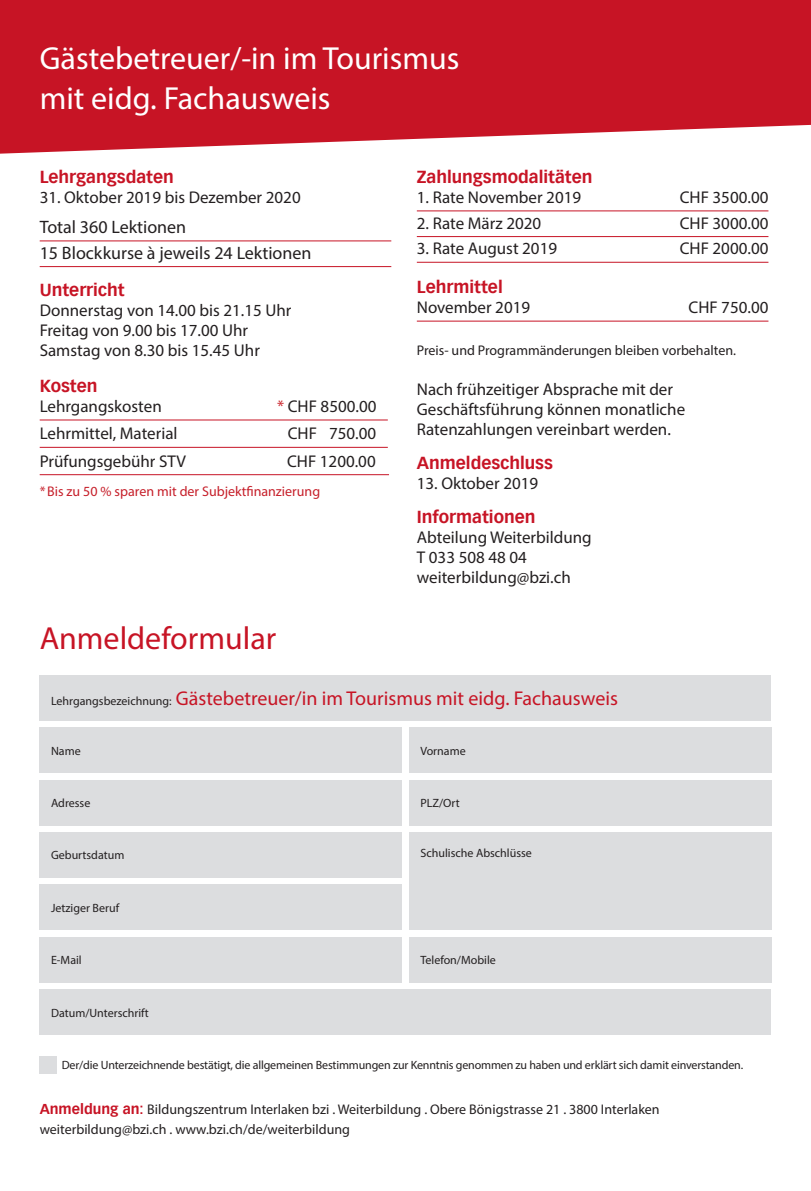
<style>
.page{position:relative;width:811px;height:1191px;background:#fff}
.page>*{position:absolute;margin:0;border:0;box-sizing:border-box;transform-origin:0 0}
.t1{font:32px/40px "Myriad Pro";color:#fff}
.t2{font:32px "Myriad Pro";color:#c71425}
.t3{font:20px "Myriad Pro";color:#c71425}
.t4{font:18px/25.6px "Myriad Pro";color:#231f20}
.t5{font:17px/20px "Myriad Pro";color:#231f20}
.t6{font:700 17px "Vectora LT";color:#c71425}
.t7{font:14px/20px "Myriad Pro";color:#231f20}
.t8{font:14px "Myriad Pro";color:#c61f2a}
.t9{font:12px "Myriad Pro";letter-spacing:-.015em;color:#231f20}
.s1{color:#c92028}
.s2{font-size:12px;color:#231f20}
.s3{font-family:"Vectora LT";font-weight:700;color:#c71425}
</style>
<div class="page">
<svg style="left:0;top:0;width:811px;height:154px;background:#cc2a39"></svg>
<hr style="left:40px;top:240px;width:351px;height:1px;background:#c71425">
<hr style="left:40px;top:266px;width:351px;height:1px;background:#c71425">
<hr style="left:40px;top:419px;width:348px;height:1px;background:#c71425">
<hr style="left:40px;top:447px;width:348px;height:1px;background:#c71425">
<hr style="left:40px;top:474px;width:349px;height:1px;background:#c71425">
<hr style="left:417px;top:210px;width:351px;height:1px;background:#c71425">
<hr style="left:417px;top:236px;width:351px;height:1px;background:#c71425">
<hr style="left:417px;top:262px;width:351px;height:1px;background:#c71425">
<hr style="left:417px;top:321px;width:351px;height:1px;background:#c71425">
<div style="left:40px;top:675px;width:731px;height:45px;background:#dcdddf"></div>
<div style="left:40px;top:727px;width:362px;height:45px;background:#dcdddf"></div>
<div style="left:409px;top:727px;width:362px;height:45px;background:#dcdddf"></div>
<div style="left:40px;top:780px;width:362px;height:45px;background:#dcdddf"></div>
<div style="left:409px;top:780px;width:362px;height:45px;background:#dcdddf"></div>
<div style="left:40px;top:832px;width:362px;height:45px;background:#dcdddf"></div>
<div style="left:409px;top:832px;width:362px;height:98px;background:#dcdddf"></div>
<div style="left:40px;top:884px;width:362px;height:46px;background:#dcdddf"></div>
<div style="left:40px;top:937px;width:362px;height:45px;background:#dcdddf"></div>
<div style="left:40px;top:989px;width:731px;height:46px;background:#dcdddf"></div>
<div style="left:409px;top:937px;width:362px;height:45px;background:#dcdddf"></div>
<div style="left:40px;top:1056px;width:17px;height:17px;background:#dcdddf"></div>
<h1 class="t1" style="left:40px;top:38px;width:421px">Gästebetreuer/-in im Tourismus mit eidg. Fachausweis</h1>
<p class="t6" style="left:40px;top:166px;width:136px">Lehrgangsdaten</p>
<p class="t5" style="left:40px;top:187px;width:262px">31. Oktober 2019 bis Dezember 2020</p>
<p class="t4" style="left:40px;top:214px;width:273px">Total 360 Lektionen<br>15 Blockkurse à jeweils 24 Lektionen</p>
<p class="t6" style="left:40px;top:279px;width:86px">Unterricht</p>
<p class="t5" style="left:40px;top:300px;width:253px">Donnerstag von 14.00 bis 21.15 Uhr<br>Freitag von 9.00 bis 17.00 Uhr<br>Samstag von 8.30 bis 15.45 Uhr</p>
<p class="t6" style="left:40px;top:375px;width:59px">Kosten</p>
<p class="t5" style="left:40px;top:396px;width:124px">Lehrgangskosten</p>
<p class="t5" style="left:277px;top:396px;width:101px"><span class="s1">*</span> CHF 8500.00</p>
<p class="t5" style="left:40px;top:423px;width:139px">Lehrmittel, Material</p>
<p class="t5" style="left:288px;top:423px;width:90px">CHF 750.00</p>
<p class="t5" style="left:40px;top:451px;width:148px">Prüfungsgebühr STV</p>
<p class="t5" style="left:287px;top:451px;width:90px">CHF 1200.00</p>
<p class="t8" style="left:40px;top:483px;width:282px">*Bis zu 50 % sparen mit der Subjektfinanzierung</p>
<h1 class="t2" style="left:40px;top:618px;width:238px">Anmeldeformular</h1>
<p class="t6" style="left:417px;top:166px;width:177px">Zahlungsmodalitäten</p>
<p class="t5" style="left:417px;top:187px;width:166px">1. Rate November 2019</p>
<p class="t5" style="left:680px;top:187px;width:90px">CHF 3500.00</p>
<p class="t5" style="left:417px;top:213px;width:126px">2. Rate März 2020</p>
<p class="t5" style="left:680px;top:213px;width:90px">CHF 3000.00</p>
<p class="t5" style="left:417px;top:238px;width:142px">3. Rate August 2019</p>
<p class="t5" style="left:680px;top:238px;width:90px">CHF 2000.00</p>
<p class="t6" style="left:417px;top:277px;width:87px">Lehrmittel</p>
<p class="t5" style="left:417px;top:297px;width:115px">November 2019</p>
<p class="t5" style="left:688px;top:297px;width:81px">CHF 750.00</p>
<p class="t7" style="left:417px;top:340px;width:321px">Preis- und Programmänderungen bleiben vorbehalten.</p>
<p class="t5" style="left:417px;top:379px;width:270px">Nach frühzeitiger Absprache mit der<br>Geschäftsführung können monatliche<br>Ratenzahlungen vereinbart werden.</p>
<p class="t6" style="left:417px;top:452px;width:138px">Anmeldeschluss</p>
<p class="t5" style="left:417px;top:473px;width:123px">13. Oktober 2019</p>
<p class="t6" style="left:417px;top:506px;width:120px">Informationen</p>
<p class="t5" style="left:417px;top:527px;width:176px">Abteilung Weiterbildung<br>T 033 508 48 04 weiterbildung@bzi.ch</p>
<p class="t3" style="left:51px;top:686px;width:568px"><span class="s2">Lehrgangsbezeichnung:</span> Gästebetreuer/in im Tourismus mit eidg. Fachausweis</p>
<p class="t9" style="left:51px;top:743px;width:31px">Name</p>
<p class="t9" style="left:420px;top:743px;width:47px">Vorname</p>
<p class="t9" style="left:51px;top:795px;width:41px">Adresse</p>
<p class="t9" style="left:420px;top:795px;width:41px">PLZ/Ort</p>
<p class="t9" style="left:51px;top:848px;width:75px">Geburtsdatum</p>
<p class="t9" style="left:420px;top:845px;width:113px">Schulische Abschlüsse</p>
<p class="t9" style="left:51px;top:900px;width:70px">Jetziger Beruf</p>
<p class="t9" style="left:51px;top:953px;width:32px">E-Mail</p>
<p class="t9" style="left:51px;top:1005px;width:99px">Datum/Unterschrift</p>
<p class="t9" style="left:420px;top:953px;width:77px">Telefon/Mobile</p>
<p class="t9" style="left:62px;top:1057px;width:683px">Der/die Unterzeichnende bestätigt, die allgemeinen Bestimmungen zur Kenntnis genommen zu haben und erklärt sich damit einverstanden.</p>
<p class="t7" style="left:40px;top:1098px;width:621px"><span class="s3">Anmeldung an:</span> Bildungszentrum Interlaken bzi . Weiterbildung . Obere Bönigstrasse 21 . 3800 Interlaken weiterbildung@bzi.ch . www.bzi.ch/de/weiterbildung</p>
</div>
